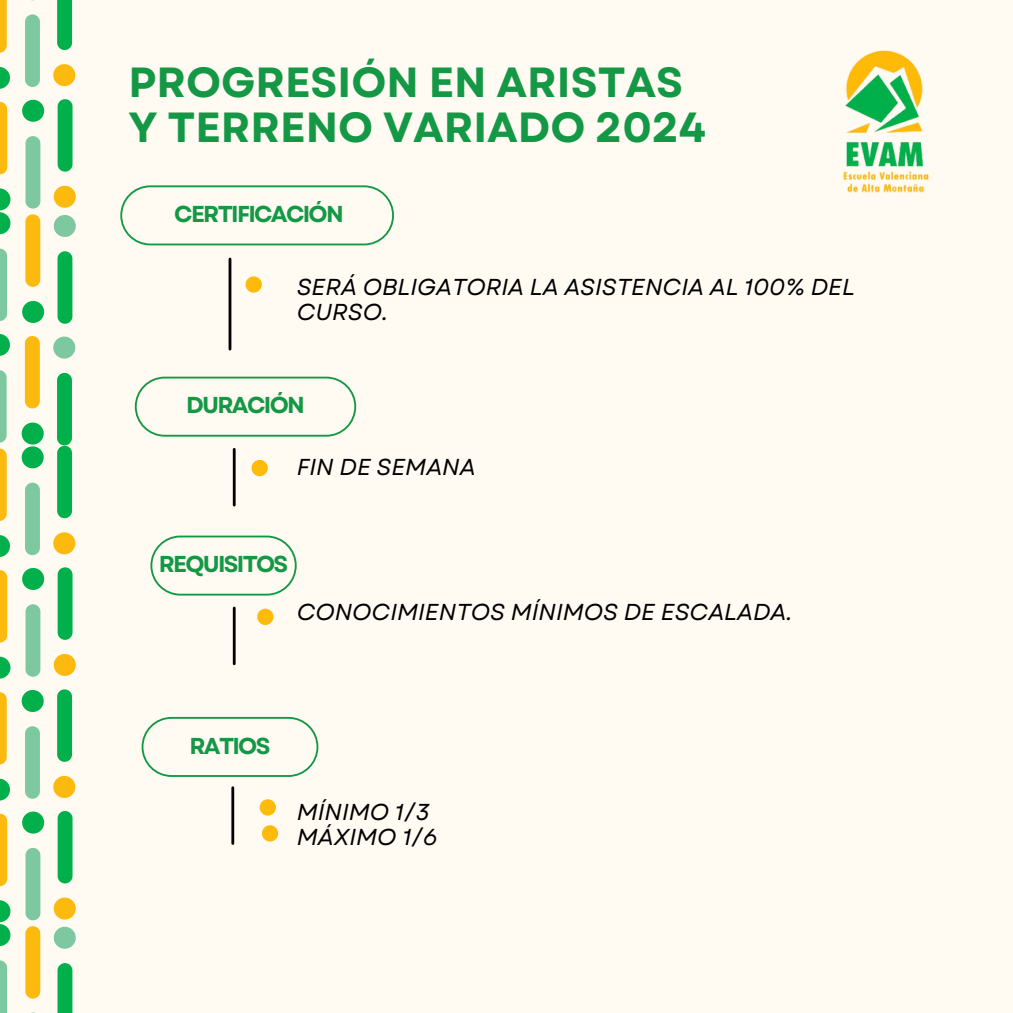
<style>
.page{position:relative;width:1013px;height:1013px;background:#fff}
.page>*{position:absolute;margin:0;border:0;box-sizing:border-box;transform-origin:0 0}
.t1{font:700 42.12px/45px "Garet";color:#159846}
.t2{font:italic 23px/24.4px "Garet";color:#000}
.t3{font:700 23px "Garet";letter-spacing:-.075em;color:#159846}
</style>
<div class="page">
<div style="left:0;top:0;width:1012px;height:1012px;background:#fffbf3"></div>
<svg style="left:0;top:102px;width:7px;height:72px"></svg>
<svg style="left:25px;top:136px;width:15px;height:72px"></svg>
<svg style="left:58px;top:99px;width:15px;height:73px"></svg>
<svg style="left:22px;top:100px;width:22px;height:22px"></svg>
<svg style="left:54px;top:186px;width:22px;height:22px"></svg>
<svg style="left:0;top:0;width:7px;height:53px"></svg>
<svg style="left:0;top:67px;width:10px;height:22px"></svg>
<svg style="left:25px;top:14px;width:15px;height:73px"></svg>
<svg style="left:57px;top:0;width:15px;height:50px"></svg>
<svg style="left:53px;top:64px;width:22px;height:22px"></svg>
<svg style="left:25px;top:336px;width:15px;height:72px"></svg>
<svg style="left:53px;top:336px;width:22px;height:22px"></svg>
<svg style="left:0;top:370px;width:7px;height:72px"></svg>
<svg style="left:0;top:334px;width:10px;height:22px"></svg>
<svg style="left:57px;top:251px;width:15px;height:73px"></svg>
<svg style="left:25px;top:214px;width:15px;height:73px"></svg>
<svg style="left:54px;top:215px;width:22px;height:22px"></svg>
<svg style="left:22px;top:301px;width:22px;height:22px"></svg>
<svg style="left:0;top:248px;width:7px;height:73px"></svg>
<svg style="left:0;top:188px;width:10px;height:46px"></svg>
<svg style="left:0;top:570px;width:7px;height:72px"></svg>
<svg style="left:0;top:656px;width:10px;height:22px"></svg>
<svg style="left:25px;top:604px;width:15px;height:72px"></svg>
<svg style="left:58px;top:567px;width:15px;height:73px"></svg>
<svg style="left:22px;top:568px;width:22px;height:22px"></svg>
<svg style="left:54px;top:654px;width:22px;height:22px"></svg>
<svg style="left:0;top:448px;width:7px;height:73px"></svg>
<svg style="left:0;top:535px;width:10px;height:22px"></svg>
<svg style="left:25px;top:482px;width:15px;height:73px"></svg>
<svg style="left:57px;top:373px;width:15px;height:145px;background:#0db352"></svg>
<svg style="left:22px;top:422px;width:22px;height:46px"></svg>
<svg style="left:53px;top:532px;width:22px;height:22px"></svg>
<img style="left:843px;top:50px;width:86px;height:143px">
<svg style="left:0;top:813px;width:7px;height:73px"></svg>
<svg style="left:25px;top:847px;width:15px;height:73px"></svg>
<svg style="left:58px;top:811px;width:15px;height:72px"></svg>
<svg style="left:22px;top:811px;width:22px;height:22px"></svg>
<svg style="left:54px;top:897px;width:22px;height:22px"></svg>
<svg style="left:0;top:692px;width:7px;height:72px"></svg>
<svg style="left:0;top:778px;width:10px;height:22px"></svg>
<svg style="left:25px;top:726px;width:15px;height:72px"></svg>
<svg style="left:57px;top:689px;width:15px;height:72px"></svg>
<svg style="left:22px;top:690px;width:22px;height:22px"></svg>
<svg style="left:53px;top:776px;width:22px;height:22px"></svg>
<svg style="left:57px;top:963px;width:15px;height:49px"></svg>
<svg style="left:25px;top:926px;width:15px;height:72px"></svg>
<svg style="left:54px;top:926px;width:22px;height:22px"></svg>
<svg style="left:22px;top:1012px;width:22px;height:1px"></svg>
<svg style="left:0;top:960px;width:7px;height:52px"></svg>
<svg style="left:0;top:900px;width:10px;height:46px"></svg>
<svg style="left:142px;top:717px;width:176px;height:60px"></svg>
<div style="left:245px;top:276px;width:17px;height:17px;background:#febb0b;border-radius:50%"></div>
<div style="left:251px;top:460px;width:17px;height:16px;background:#febb0b;border-radius:50%"></div>
<hr style="left:233px;top:449px;width:3px;height:56px;background:#000">
<svg style="left:120px;top:185px;width:274px;height:60px"></svg>
<div style="left:260px;top:799px;width:16px;height:16px;background:#febb0b;border-radius:50%"></div>
<hr style="left:231px;top:787px;width:3px;height:56px;background:#000">
<div style="left:262px;top:825px;width:16px;height:16px;background:#febb0b;border-radius:50%"></div>
<svg style="left:135px;top:376px;width:221px;height:60px"></svg>
<hr style="left:233px;top:608px;width:3px;height:55px;background:#000">
<div style="left:257px;top:608px;width:16px;height:17px;background:#febb0b;border-radius:50%"></div>
<svg style="left:150px;top:535px;width:147px;height:60px"></svg>
<hr style="left:228px;top:259px;width:3px;height:90px;background:#000">
<p class="t1" style="left:128px;top:60px;width:579px">PROGRESIÓN EN ARISTAS<br>Y TERRENO VARIADO 2024</p>
<p class="t3" style="left:174px;top:197px;width:171px">CERTIFICACIÓN</p>
<p class="t2" style="left:297px;top:275px;width:560px">SERÁ OBLIGATORIA LA ASISTENCIA AL 100% DEL<br>CURSO.</p>
<h1 class="t3" style="left:186px;top:388px;width:120px">DURACIÓN</h1>
<p class="t2" style="left:297px;top:455px;width:180px">FIN DE SEMANA</p>
<h2 class="t3" style="left:159px;top:547px;width:131px">REQUISITOS</h2>
<p class="t2" style="left:297px;top:599px;width:497px">CONOCIMIENTOS MÍNIMOS DE ESCALADA.</p>
<p class="t3" style="left:189px;top:729px;width:82px">RATIOS</p>
<p class="t2" style="left:297px;top:800px;width:134px">MÍNIMO 1/3</p>
<p class="t2" style="left:297px;top:824px;width:143px">MÁXIMO 1/6</p>
</div>
